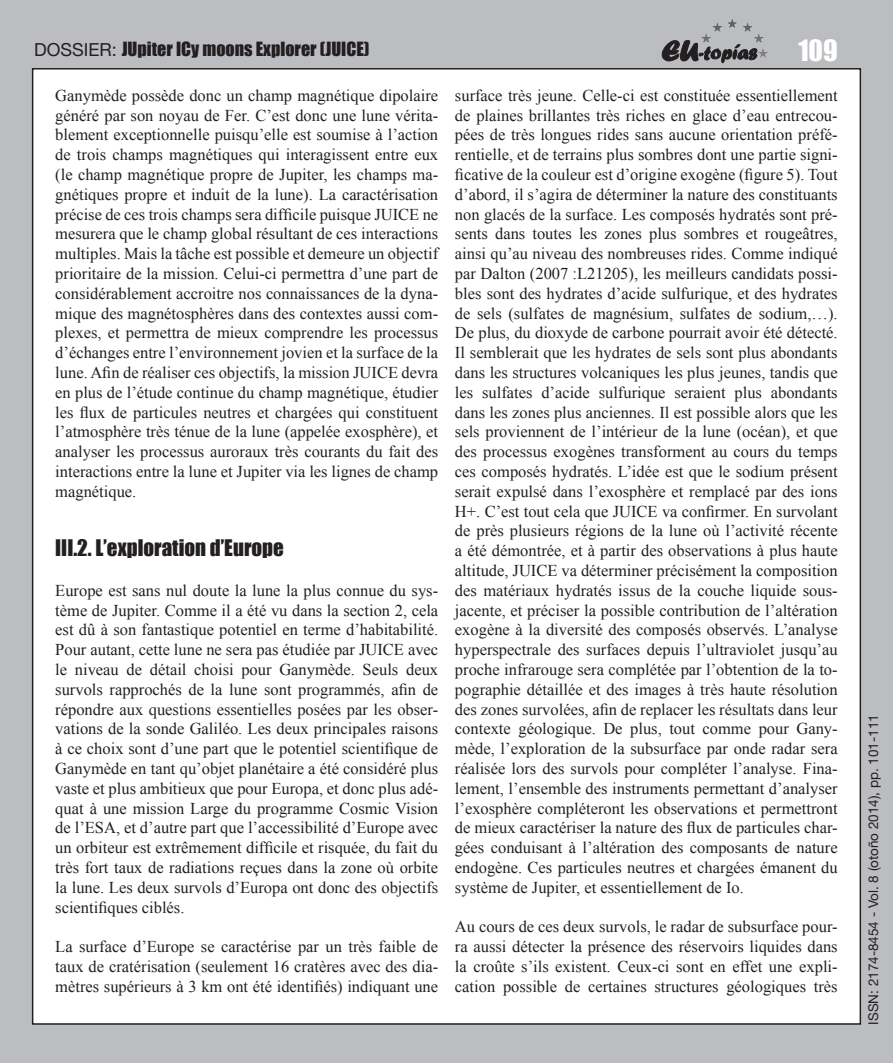
<style>
.page{position:relative;width:893px;height:1063px;background:#bcbdc0}
.page>*{position:absolute;margin:0;border:0;box-sizing:border-box;transform-origin:0 0}
.t1{font:27px "Impact";color:#fff}
.t2{font:21px "Impact";color:#231f20}
.t3{font:18px "Impact";color:#231f20}
.t4{font:16.5px/19.8px "Times New Roman";color:#231f20;text-align:justify}
.t5{font:13.5px "Helvetica Neue";color:#231f20}
.s1{font-family:"Helvetica Neue"}
</style>
<div class="page">
<div style="left:33px;top:69px;width:827px;height:955px;background:#fff"></div>
<svg style="left:662px;top:40px;width:94px;height:23px"></svg>
<hr style="left:701px;top:19px;width:67px;height:1px;background:#58595b">
<hr style="left:701px;top:20px;width:67px;height:1px;background:#59595c">
<hr style="left:701px;top:21px;width:67px;height:1px;background:#5a5a5d">
<hr style="left:701px;top:22px;width:67px;height:1px;background:#5c5c5f">
<hr style="left:701px;top:23px;width:67px;height:1px;background:#5d5d60">
<hr style="left:701px;top:24px;width:67px;height:1px;background:#5f5f62">
<hr style="left:701px;top:25px;width:67px;height:1px;background:#606063">
<hr style="left:701px;top:26px;width:67px;height:1px;background:#626265">
<hr style="left:701px;top:27px;width:67px;height:1px;background:#636366">
<hr style="left:701px;top:28px;width:67px;height:1px;background:#646467">
<hr style="left:701px;top:29px;width:67px;height:1px;background:#656568">
<hr style="left:701px;top:30px;width:67px;height:1px;background:#666669">
<hr style="left:701px;top:31px;width:67px;height:1px;background:#67676a">
<hr style="left:701px;top:32px;width:67px;height:1px;background:#68686b">
<hr style="left:701px;top:33px;width:67px;height:1px;background:#696a6d">
<hr style="left:701px;top:34px;width:67px;height:1px;background:#6a6b6e">
<hr style="left:701px;top:35px;width:67px;height:1px;background:#6c6c6f">
<hr style="left:701px;top:36px;width:67px;height:1px;background:#6c6d70">
<hr style="left:701px;top:37px;width:67px;height:1px;background:#6e6f72">
<hr style="left:701px;top:38px;width:67px;height:1px;background:#6f7073">
<hr style="left:701px;top:39px;width:67px;height:1px;background:#707174">
<hr style="left:701px;top:40px;width:67px;height:1px;background:#717275">
<hr style="left:701px;top:41px;width:67px;height:1px;background:#727376">
<hr style="left:701px;top:42px;width:67px;height:1px;background:#737477">
<hr style="left:701px;top:43px;width:67px;height:1px;background:#747578">
<hr style="left:701px;top:44px;width:67px;height:1px;background:#75777a">
<hr style="left:701px;top:45px;width:67px;height:1px;background:#76787b">
<hr style="left:701px;top:46px;width:67px;height:1px;background:#78797c">
<hr style="left:701px;top:47px;width:67px;height:1px;background:#787a7d">
<hr style="left:701px;top:48px;width:67px;height:1px;background:#7a7c7f">
<hr style="left:701px;top:49px;width:67px;height:1px;background:#7b7d80">
<hr style="left:701px;top:50px;width:67px;height:1px;background:#7b7d80">
<hr style="left:701px;top:51px;width:67px;height:1px;background:#7d7f82">
<hr style="left:701px;top:52px;width:67px;height:1px;background:#7e8083">
<hr style="left:701px;top:53px;width:67px;height:1px;background:#7f8184">
<hr style="left:701px;top:54px;width:67px;height:1px;background:#818386">
<hr style="left:701px;top:55px;width:67px;height:1px;background:#818386">
<hr style="left:701px;top:56px;width:67px;height:1px;background:#828487">
<hr style="left:701px;top:57px;width:67px;height:1px;background:#848689">
<p class="t3" style="left:34px;top:35px;width:337px"><span class="s1">DOSSIER:</span> JUpiter ICy moons Explorer (JUICE)</p>
<h1 class="t1" style="left:798px;top:29px;width:41px">109</h1>
<p class="t4" style="left:55px;top:85px;width:384px">Ganymède possède donc un champ magnétique dipolaire généré par son noyau de Fer. C’est donc une lune vérita&shy;blement exceptionnelle puisqu’elle est soumise à l’action de trois champs magnétiques qui interagissent entre eux (le champ magnétique propre de Jupiter, les champs ma&shy;gnétiques propre et induit de la lune). La caractérisation précise de ces trois champs sera difficile puisque JUICE ne mesurera que le champ global résultant de ces interactions multiples. Mais la tâche est possible et demeure un objectif prioritaire de la mission. Celui-ci permettra d’une part de considérablement accroitre nos connaissances de la dyna&shy;mique des magnétosphères dans des contextes aussi com&shy;plexes, et permettra de mieux comprendre les processus d’échanges entre l’environnement jovien et la surface de la lune. Afin de réaliser ces objectifs, la mission JUICE devra en plus de l’étude continue du champ magnétique, étudier les flux de particules neutres et chargées qui constituent l’atmosphère très ténue de la lune (appelée exosphère), et analyser les processus auroraux très courants du fait des interactions entre la lune et Jupiter via les lignes de champ magnétique.</p>
<p class="t2" style="left:55px;top:532px;width:230px">III.2. L’exploration d’Europe</p>
<p class="t4" style="left:55px;top:580px;width:384px">Europe est sans nul doute la lune la plus connue du sys&shy;tème de Jupiter. Comme il a été vu dans la section 2, cela est dû à son fantastique potentiel en terme d’habitabilité.<br>Pour autant, cette lune ne sera pas étudiée par JUICE avec le niveau de détail choisi pour Ganymède. Seuls deux survols rapprochés de la lune sont programmés, afin de répondre aux questions essentielles posées par les obser&shy;vations de la sonde Galiléo. Les deux principales raisons à ce choix sont d’une part que le potentiel scientifique de Ganymède en tant qu’objet planétaire a été considéré plus vaste et plus ambitieux que pour Europa, et donc plus adé&shy;quat à une mission Large du programme Cosmic Vision de l’ESA, et d’autre part que l’accessibilité d’Europe avec un orbiteur est extrêmement difficile et risquée, du fait du très fort taux de radiations reçues dans la zone où orbite la lune. Les deux survols d’Europa ont donc des objectifs scientifiques ciblés.</p>
<p class="t4" style="left:55px;top:936px;width:384px">La surface d’Europe se caractérise par un très faible de taux de cratérisation (seulement 16 cratères avec des dia&shy;mètres supérieurs à 3 km ont été identifiés) indiquant une</p>
<p class="t4" style="left:455px;top:85px;width:384px">surface très jeune. Celle-ci est constituée essentiellement de plaines brillantes très riches en glace d’eau entrecou&shy;pées de très longues rides sans aucune orientation préfé&shy;rentielle, et de terrains plus sombres dont une partie signi&shy;ficative de la couleur est d’origine exogène (figure 5). Tout d’abord, il s’agira de déterminer la nature des constituants non glacés de la surface. Les composés hydratés sont pré&shy;sents dans toutes les zones plus sombres et rougeâtres, ainsi qu’au niveau des nombreuses rides. Comme indiqué par Dalton (2007 :L21205), les meilleurs candidats possi&shy;bles sont des hydrates d’acide sulfurique, et des hydrates de sels (sulfates de magnésium, sulfates de sodium,…).<br>De plus, du dioxyde de carbone pourrait avoir été détecté.<br>Il semblerait que les hydrates de sels sont plus abondants dans les structures volcaniques les plus jeunes, tandis que les sulfates d’acide sulfurique seraient plus abondants dans les zones plus anciennes. Il est possible alors que les sels proviennent de l’intérieur de la lune (océan), et que des processus exogènes transforment au cours du temps ces composés hydratés. L’idée est que le sodium présent serait expulsé dans l’exosphère et remplacé par des ions H+. C’est tout cela que JUICE va confirmer. En survolant de près plusieurs régions de la lune où l’activité récente a été démontrée, et à partir des observations à plus haute altitude, JUICE va déterminer précisément la composition des matériaux hydratés issus de la couche liquide sous&shy;jacente, et préciser la possible contribution de l’altération exogène à la diversité des composés observés. L’analyse hyperspectrale des surfaces depuis l’ultraviolet jusqu’au proche infrarouge sera complétée par l’obtention de la to&shy;pographie détaillée et des images à très haute résolution des zones survolées, afin de replacer les résultats dans leur contexte géologique. De plus, tout comme pour Gany&shy;mède, l’exploration de la subsurface par onde radar sera réalisée lors des survols pour compléter l’analyse. Fina&shy;lement, l’ensemble des instruments permettant d’analyser l’exosphère compléteront les observations et permettront de mieux caractériser la nature des flux de particules char&shy;gées conduisant à l’altération des composants de nature endogène. Ces particules neutres et chargées émanent du système de Jupiter, et essentiellement de Io.</p>
<p class="t4" style="left:455px;top:917px;width:384px">Au cours de ces deux survols, le radar de subsurface pour&shy;ra aussi détecter la présence des réservoirs liquides dans la croûte s’ils existent. Ceux-ci sont en effet une expli&shy;cation possible de certaines structures géologiques très</p>
<p class="t5" style="left:865px;top:1025px;width:312px;rotate:-90deg">ISSN: 2174-8454 - Vol. 8 (otoño 2014), pp. 101-111</p>
</div>
